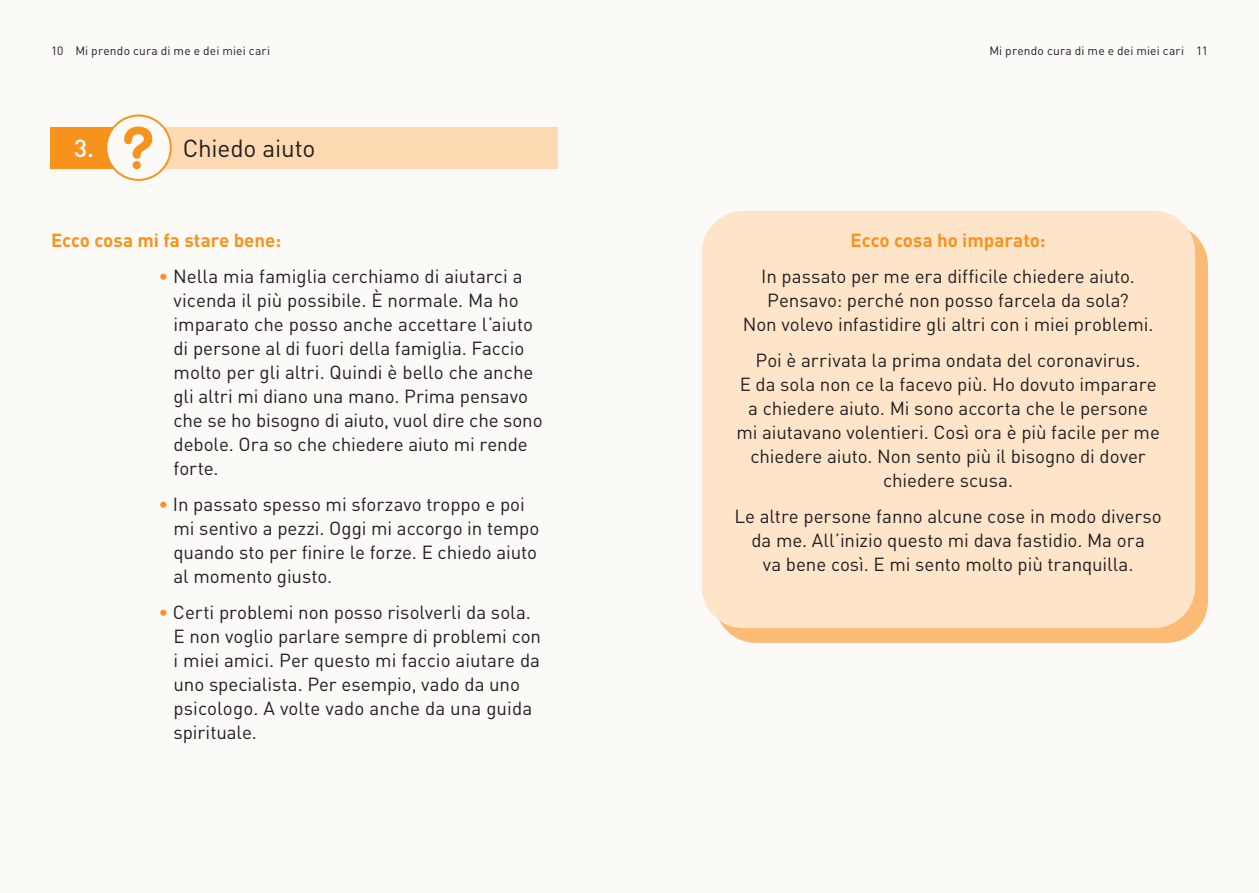
<style>
.page{position:relative;width:1259px;height:893px;background:#fff}
.page>*{position:absolute;margin:0;border:0;box-sizing:border-box;transform-origin:0 0}
.t1{font:24.3px "DIN Pro";letter-spacing:-.01em;color:#231f20}
.t2{font:500 24.3px "DIN Pro";color:#fff}
.t3{font:18.75px/24px "DIN Pro";letter-spacing:-.005em;color:#231f20}
.t4{font:700 18.75px "DIN Pro";color:#f7931d}
.t5{font:12px "DIN Pro";letter-spacing:.015em;color:#231f20}
.s1{color:#f7931d}
</style>
<div class="page">
<div style="left:0;top:0;width:629px;height:893px;background:#fbfaf6"></div>
<div style="left:629px;top:0;width:630px;height:893px;background:#fbfaf6"></div>
<div style="left:50px;top:127px;width:85px;height:41px;background:#f7931d"></div>
<div style="left:144px;top:127px;width:413px;height:41px;background:#fedab3"></div>
<div style="left:106px;top:115px;width:65px;height:65px;background:#fbfaf6;border-radius:50%"></div>
<div style="left:105px;top:115px;width:67px;height:66px;border:2px solid #f7931d;border-radius:50%"></div>
<svg style="left:124px;top:126px;width:28px;height:33px"></svg>
<div style="left:133px;top:161px;width:8px;height:8px;background:#f7931d;border-radius:50%"></div>
<div style="left:714px;top:224px;width:494px;height:419px;background:#fcbb74;border-radius:42px"></div>
<div style="left:702px;top:211px;width:493px;height:417px;background:#fee5ca;border-radius:42px"></div>
<p class="t5" style="left:51px;top:42px;width:220px">10 Mi prendo cura di me e dei miei cari</p>
<p class="t5" style="left:989px;top:42px;width:220px">Mi prendo cura di me e dei miei cari 11</p>
<p class="t2" style="left:74px;top:132px;width:21px">3.</p>
<p class="t1" style="left:183px;top:132px;width:134px">Chiedo aiuto</p>
<p class="t4" style="left:51px;top:227px;width:232px">Ecco cosa mi fa stare bene:</p>
<p class="t3" style="left:173px;top:263px;width:370px;text-indent:-15px"><span class="s1">•</span> Nella mia famiglia cerchiamo di aiutarci a vicenda il più possibile. È normale. Ma ho imparato che posso anche accettare l’aiuto di persone al di fuori della famiglia. Faccio molto per gli altri. Quindi è bello che anche gli altri mi diano una mano. Prima pensavo che se ho bisogno di aiuto, vuol dire che sono debole. Ora so che chiedere aiuto mi rende forte.</p>
<p class="t3" style="left:173px;top:491px;width:367px;text-indent:-15px"><span class="s1">•</span> In passato spesso mi sforzavo troppo e poi mi sentivo a pezzi. Oggi mi accorgo in tempo quando sto per finire le forze. E chiedo aiuto al momento giusto.</p>
<p class="t3" style="left:173px;top:599px;width:369px;text-indent:-15px"><span class="s1">•</span> Certi problemi non posso risolverli da sola.<br>E non voglio parlare sempre di problemi con i miei amici. Per questo mi faccio aiutare da uno specialista. Per esempio, vado da uno psicologo. A volte vado anche da una guida spirituale.</p>
<p class="t4" style="left:850px;top:227px;width:196px">Ecco cosa ho imparato:</p>
<p class="t3" style="left:743px;top:263px;width:412px;text-align:center">In passato per me era difficile chiedere aiuto.<br>Pensavo: perché non posso farcela da sola?<br>Non volevo infastidire gli altri con i miei problemi.</p>
<p class="t3" style="left:736px;top:347px;width:425px;text-align:center">Poi è arrivata la prima ondata del coronavirus.<br>E da sola non ce la facevo più. Ho dovuto imparare a chiedere aiuto. Mi sono accorta che le persone mi aiutavano volentieri. Così ora è più facile per me chiedere aiuto. Non sento più il bisogno di dover chiedere scusa.</p>
<p class="t3" style="left:734px;top:503px;width:429px;text-align:center">Le altre persone fanno alcune cose in modo diverso da me. All’inizio questo mi dava fastidio. Ma ora<br>va bene così. E mi sento molto più tranquilla.</p>
</div>
